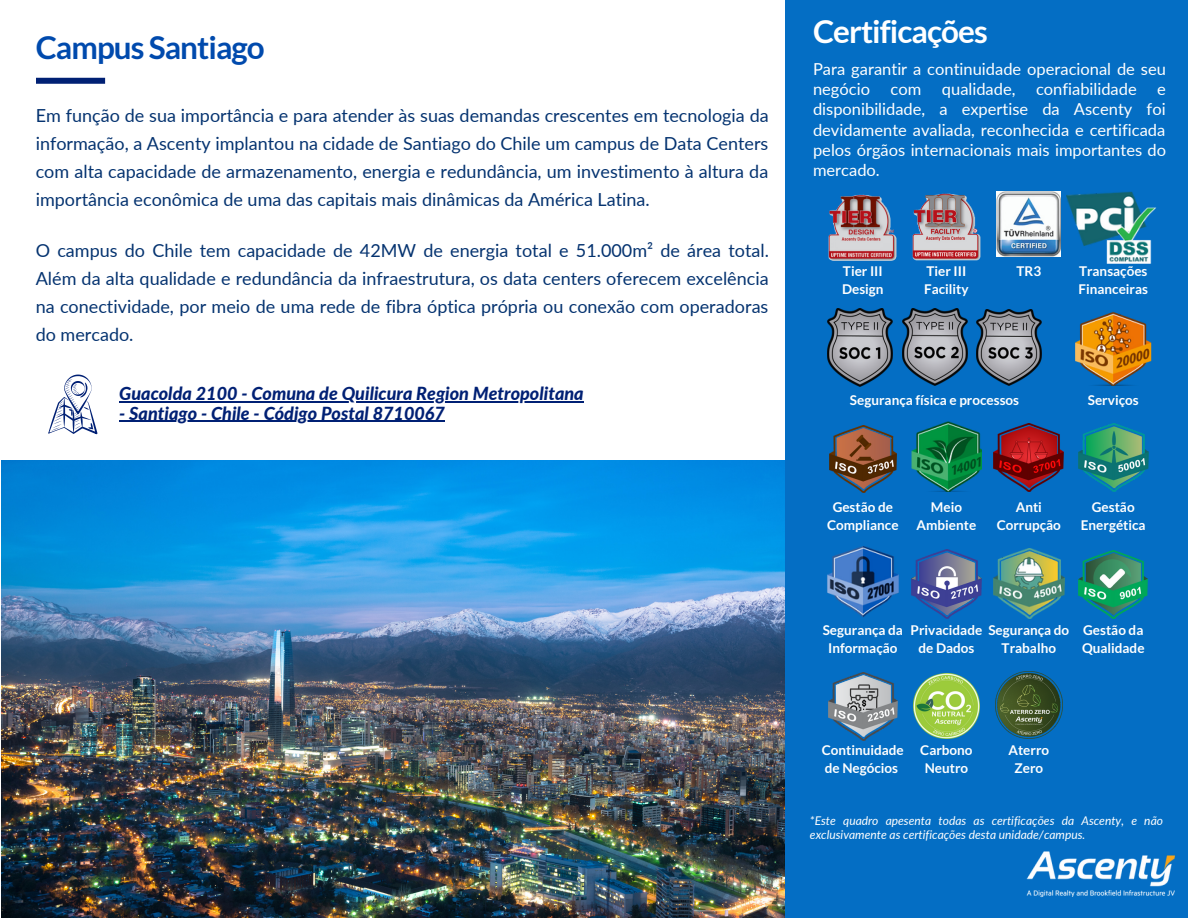
<style>
.page{position:relative;width:1188px;height:918px;background:#fff}
.page>*{position:absolute;margin:0;border:0;box-sizing:border-box;transform-origin:0 0}
.t1{font:700 31.5px "Lato";letter-spacing:-.03em;color:#004aad}
.t2{font:700 31.5px "Lato";letter-spacing:-.03em;color:#fff}
.t3{font:18px/28.2px "Lato";color:#053370;text-align:justify}
.t4{font:italic 800 18px "Lato";color:#002074}
.t5{font:16.5px/20.2px "Lato";color:#fff;text-align:justify}
.t6{font:700 13.5px/18px "Lato";color:#fff}
.t7{font:italic 12px/14px "Lato";color:#fff}
</style>
<div class="page">
<svg style="left:36px;top:78px;width:69px;height:6px"></svg>
<img style="left:2px;top:461px;width:783px;height:457px">
<svg style="left:48px;top:375px;width:50px;height:59px"></svg>
<hr style="left:119px;top:402px;width:308px;height:1px;background:#002074">
<hr style="left:427px;top:402px;width:157px;height:1px;background:#002074">
<hr style="left:119px;top:421px;width:326px;height:1px;background:#002074">
<div style="left:785px;top:0;width:403px;height:918px;background:#046ec4"></div>
<img style="left:1026px;top:851px;width:149px;height:47px">
<img style="left:828px;top:673px;width:69px;height:67px">
<img style="left:914px;top:674px;width:65px;height:65px">
<img style="left:995px;top:671px;width:68px;height:68px">
<img style="left:828px;top:309px;width:65px;height:77px">
<img style="left:902px;top:309px;width:66px;height:76px">
<img style="left:977px;top:309px;width:64px;height:77px">
<img style="left:1076px;top:311px;width:75px;height:75px">
<img style="left:828px;top:194px;width:69px;height:67px">
<img style="left:912px;top:193px;width:69px;height:68px">
<img style="left:997px;top:192px;width:64px;height:65px">
<img style="left:1066px;top:192px;width:91px;height:72px">
<img style="left:911px;top:421px;width:70px;height:71px">
<img style="left:994px;top:423px;width:70px;height:69px">
<img style="left:1078px;top:423px;width:70px;height:69px">
<img style="left:829px;top:426px;width:68px;height:66px">
<img style="left:827px;top:546px;width:72px;height:72px">
<img style="left:993px;top:549px;width:71px;height:69px">
<img style="left:1079px;top:551px;width:68px;height:67px">
<img style="left:911px;top:550px;width:70px;height:68px">
<p class="t1" style="left:36px;top:28px;width:231px">Campus Santiago</p>
<p class="t3" style="left:36px;top:100px;width:735px">Em função de sua importância e para atender às suas demandas crescentes em tecnologia da informação, a Ascenty implantou na cidade de Santiago do Chile um campus de Data Centers com alta capacidade de armazenamento, energia e redundância, um investimento à altura da importância econômica de uma das capitais mais dinâmicas da América Latina.</p>
<p class="t3" style="left:36px;top:236px;width:735px">O campus do Chile tem capacidade de 42MW de energia total e 51.000m² de área total.<br>Além da alta qualidade e redundância da infraestrutura, os data centers oferecem excelência na conectividade, por meio de uma rede de fibra óptica própria ou conexão com operadoras do mercado.</p>
<p class="t4" style="left:119px;top:383px;width:466px">Guacolda 2100 - Comuna de Quilicura Region Metropolitana</p>
<p class="t4" style="left:119px;top:402px;width:327px">- Santiago - Chile - Código Postal 8710067</p>
<p class="t2" style="left:813px;top:12px;width:176px">Certificações</p>
<p class="t5" style="left:813px;top:58px;width:355px">Para garantir a continuidade operacional de seu negócio com qualidade, confiabilidade e disponibilidade, a expertise da Ascenty foi devidamente avaliada, reconhecida e certificada pelos órgãos internacionais mais importantes do mercado.</p>
<p class="t6" style="left:842px;top:262px;width:43px">Tier III<br>Design</p>
<p class="t6" style="left:924px;top:262px;width:46px">Tier III<br>Facility</p>
<p class="t6" style="left:1016px;top:262px;width:26px">TR3</p>
<p class="t6" style="left:1079px;top:262px;width:71px">Transações<br>Financeiras</p>
<p class="t6" style="left:850px;top:391px;width:171px">Segurança física e processos</p>
<p class="t6" style="left:1088px;top:391px;width:52px">Serviços</p>
<p class="t6" style="left:827px;top:498px;width:73px;text-align:center">Gestão de<br>Compliance</p>
<p class="t6" style="left:917px;top:498px;width:61px;text-align:center">Meio<br>Ambiente</p>
<p class="t6" style="left:997px;top:498px;width:66px;text-align:center">Anti<br>Corrupção</p>
<p class="t6" style="left:1081px;top:498px;width:66px;text-align:center">Gestão<br>Energética</p>
<p class="t6" style="left:823px;top:621px;width:82px">Segurança da</p>
<p class="t6" style="left:828px;top:639px;width:71px">Informação</p>
<p class="t6" style="left:911px;top:621px;width:73px">Privacidade</p>
<p class="t6" style="left:919px;top:639px;width:57px">de Dados</p>
<p class="t6" style="left:988px;top:621px;width:82px">Segurança do</p>
<p class="t6" style="left:1002px;top:639px;width:56px">Trabalho</p>
<p class="t6" style="left:1082px;top:621px;width:64px">Gestão da<br>Qualidade</p>
<p class="t6" style="left:822px;top:741px;width:83px">Continuidade de Negócios</p>
<p class="t6" style="left:920px;top:741px;width:54px">Carbono</p>
<p class="t6" style="left:925px;top:759px;width:45px">Neutro</p>
<p class="t6" style="left:1008px;top:741px;width:42px;text-align:center">Aterro<br>Zero</p>
<p class="t7" style="left:810px;top:814px;width:355px">*Este quadro apesenta todas as certificações da Ascenty, e não exclusivamente as certificações desta unidade/campus.</p>
</div>
